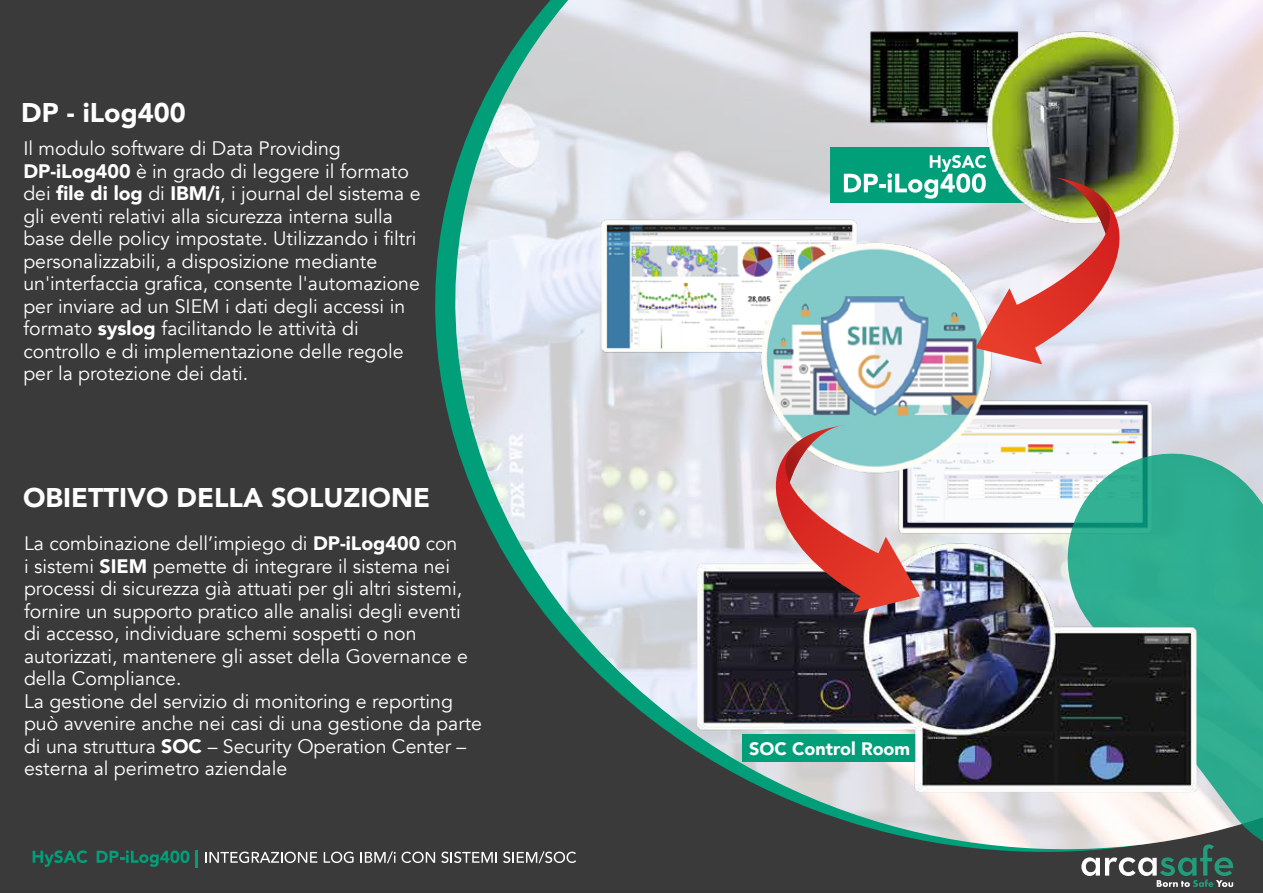
<style>
.page{position:relative;width:1263px;height:893px;background:#3a3a3a}
.page>*{position:absolute;margin:0;border:0;box-sizing:border-box;transform-origin:0 0}
.t1{font:900 27px "Avenir";color:#fff}
.t2{font:19.5px/22.5px "Avenir";color:#fff}
.t3{font:900 18px "Avenir";color:#fff}
.s1{font-weight:900}
</style>
<div class="page">
<img style="left:317px;top:0;width:946px;height:886px">
<svg style="left:755px;top:425px;width:165px;height:188px;background:#b99899"></svg>
<svg style="left:33px;top:850px;width:55px;height:17px"></svg>
<svg style="left:97px;top:850px;width:92px;height:17px"></svg>
<svg style="left:196px;top:850px;width:2px;height:17px"></svg>
<svg style="left:205px;top:852px;width:112px;height:11px"></svg>
<svg style="left:324px;top:852px;width:30px;height:11px"></svg>
<svg style="left:361px;top:851px;width:35px;height:12px"></svg>
<svg style="left:402px;top:852px;width:33px;height:11px"></svg>
<svg style="left:441px;top:852px;width:56px;height:11px"></svg>
<svg style="left:503px;top:851px;width:73px;height:12px"></svg>
<svg style="left:844px;top:155px;width:296px;height:209px;background:#b0b4ad"></svg>
<svg style="left:1081px;top:844px;width:152px;height:43px"></svg>
<h1 class="t1" style="left:21px;top:90px;width:166px">DP - iLog400</h1>
<p class="t2" style="left:23px;top:138px;width:399px">Il modulo software di Data Providing <span class="s1">DP-iLog400</span> è in grado di leggere il formato dei <span class="s1">file di log</span> di <span class="s1">IBM/i</span>, i journal del sistema e gli eventi relativi alla sicurezza interna sulla base delle policy impostate. Utilizzando i filtri personalizzabili, a disposizione mediante un'interfaccia grafica, consente l'automazione per inviare ad un SIEM i dati degli accessi in formato <span class="s1">syslog</span> facilitando le attività di controllo e di implementazione delle regole per la protezione dei dati.</p>
<h1 class="t1" style="left:23px;top:474px;width:408px">OBIETTIVO DELLA SOLUZIONE</h1>
<p class="t2" style="left:24px;top:533px;width:459px">La combinazione dell’impiego di <span class="s1">DP-iLog400</span> con<br>i sistemi <span class="s1">SIEM</span> pemette di integrare il sistema nei processi di sicurezza già attuati per gli altri sistemi, fornire un supporto pratico alle analisi degli eventi di accesso, individuare schemi sospetti o non autorizzati, mantenere gli asset della Governance e della Compliance.<br>La gestione del servizio di monitoring e reporting può avvenire anche nei casi di una gestione da parte di una struttura <span class="s1">SOC</span> – Security Operation Center – esterna al perimetro aziendale</p>
<p class="t2" style="left:88px;top:533px;width:304px">Protezione dei dat sensibili e della reputazione aziendale</p>
<p class="t2" style="left:88px;top:600px;width:377px">Riduzione del ischio di violazioni dei dati e perdite finanziarie</p>
<p class="t2" style="left:88px;top:690px;width:252px">adeguate misure di sicurezza</p>
<p class="t2" style="left:88px;top:735px;width:338px">Comportamenti proat ivi degli utenti e cultura di sicurezza informatica</p>
<p class="t3" style="left:749px;top:733px;width:163px">SOC Control Room</p>
</div>
